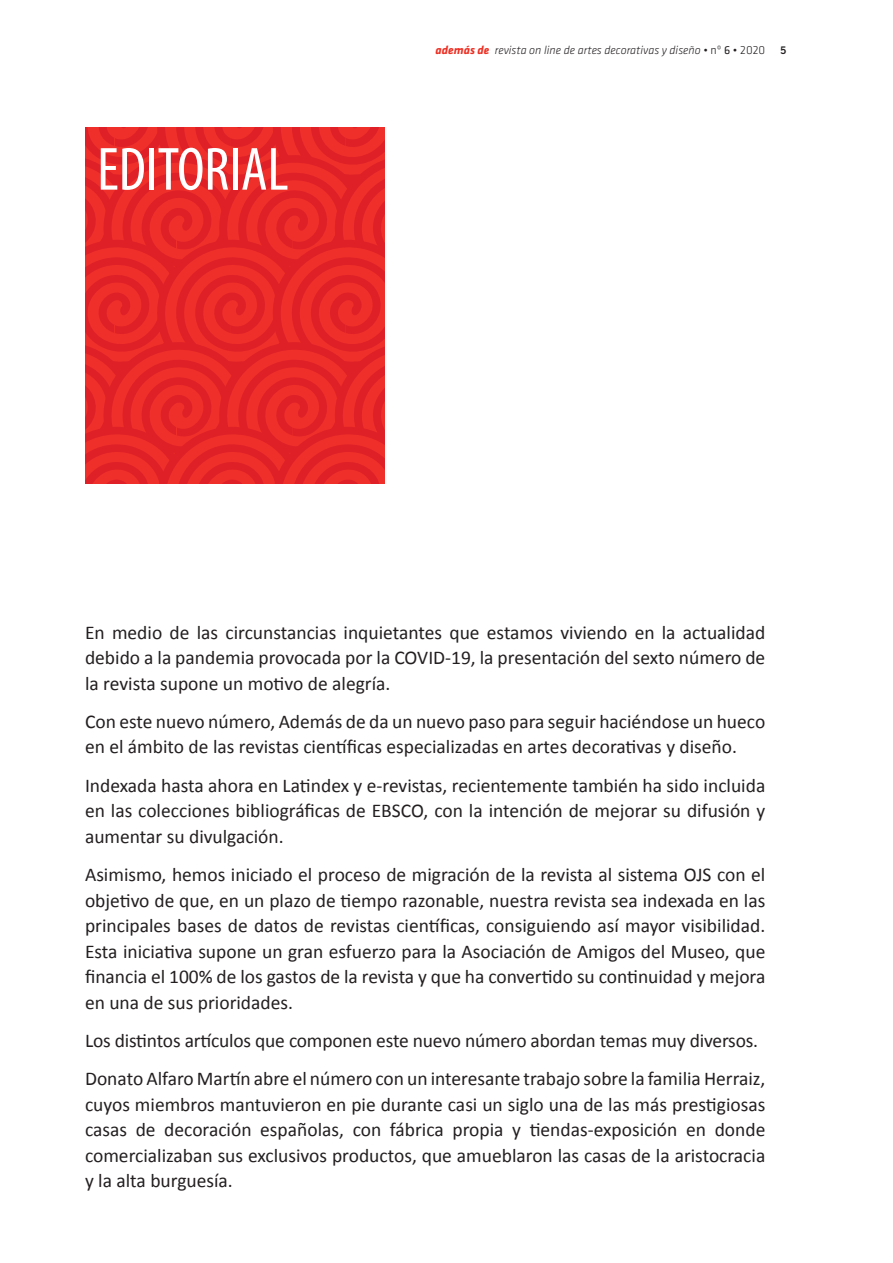
<style>
.page{position:relative;width:893px;height:1263px;background:#fff}
.page>*{position:absolute;margin:0;border:0;box-sizing:border-box;transform-origin:0 0}
.t1{font:condensed 61.5px "Myriad Pro";letter-spacing:-.005em;color:#fff}
.t2{font:19.5px/25.5px "Calibri";color:#231f20;text-align:justify}
.t3{font:italic 300 12px "Klavika";color:#231f20}
.t4{font:10.5px "Trade Gothic LT Bold Two";color:#231f20}
.s1{font-weight:700;color:#ee2e22}
.s2{font-style:normal}
.s3{font-weight:400;font-style:normal}
</style>
<div class="page">
<svg style="left:85px;top:128px;width:300px;height:355px;background:#e72828"></svg>
<h1 class="t1" style="left:97px;top:132px;width:193px">EDITORIAL</h1>
<p class="t3" style="left:436px;top:44px;width:331px"><span class="s1">además de</span> revista on line de artes decorativas y diseño <span class="s2">• nº</span> <span class="s3">6</span> <span class="s2">• 2020</span></p>
<p class="t4" style="left:780px;top:44px;width:8px">5</p>
<p class="t2" style="left:85px;top:618px;width:682px">En medio de las circunstancias inquietantes que estamos viviendo en la actualidad debido a la pandemia provocada por la COVID-19, la presentación del sexto número de la revista supone un motivo de alegría.</p>
<p class="t2" style="left:85px;top:708px;width:682px">Con este nuevo número, Además de da un nuevo paso para seguir haciéndose un hueco en el ámbito de las revistas científicas especializadas en artes decorativas y diseño.</p>
<p class="t2" style="left:85px;top:771px;width:682px">Indexada hasta ahora en Latindex y e-revistas, recientemente también ha sido incluida en las colecciones bibliográficas de EBSCO, con la intención de mejorar su difusión y aumentar su divulgación.</p>
<p class="t2" style="left:85px;top:861px;width:682px">Asimismo, hemos iniciado el proceso de migración de la revista al sistema OJS con el objetivo de que, en un plazo de tiempo razonable, nuestra revista sea indexada en las principales bases de datos de revistas científicas, consiguiendo así mayor visibilidad.<br>Esta iniciativa supone un gran esfuerzo para la Asociación de Amigos del Museo, que financia el 100% de los gastos de la revista y que ha convertido su continuidad y mejora en una de sus prioridades.</p>
<p class="t2" style="left:85px;top:1020px;width:682px;line-height:38.2px">Los distintos artículos que componen este nuevo número abordan temas muy diversos.<br>Donato Alfaro Martín abre el número con un interesante trabajo sobre la familia Herraiz,</p>
<p class="t2" style="left:85px;top:1090px;width:682px">cuyos miembros mantuvieron en pie durante casi un siglo una de las más prestigiosas casas de decoración españolas, con fábrica propia y tiendas-exposición en donde comercializaban sus exclusivos productos, que amueblaron las casas de la aristocracia y la alta burguesía.</p>
</div>
